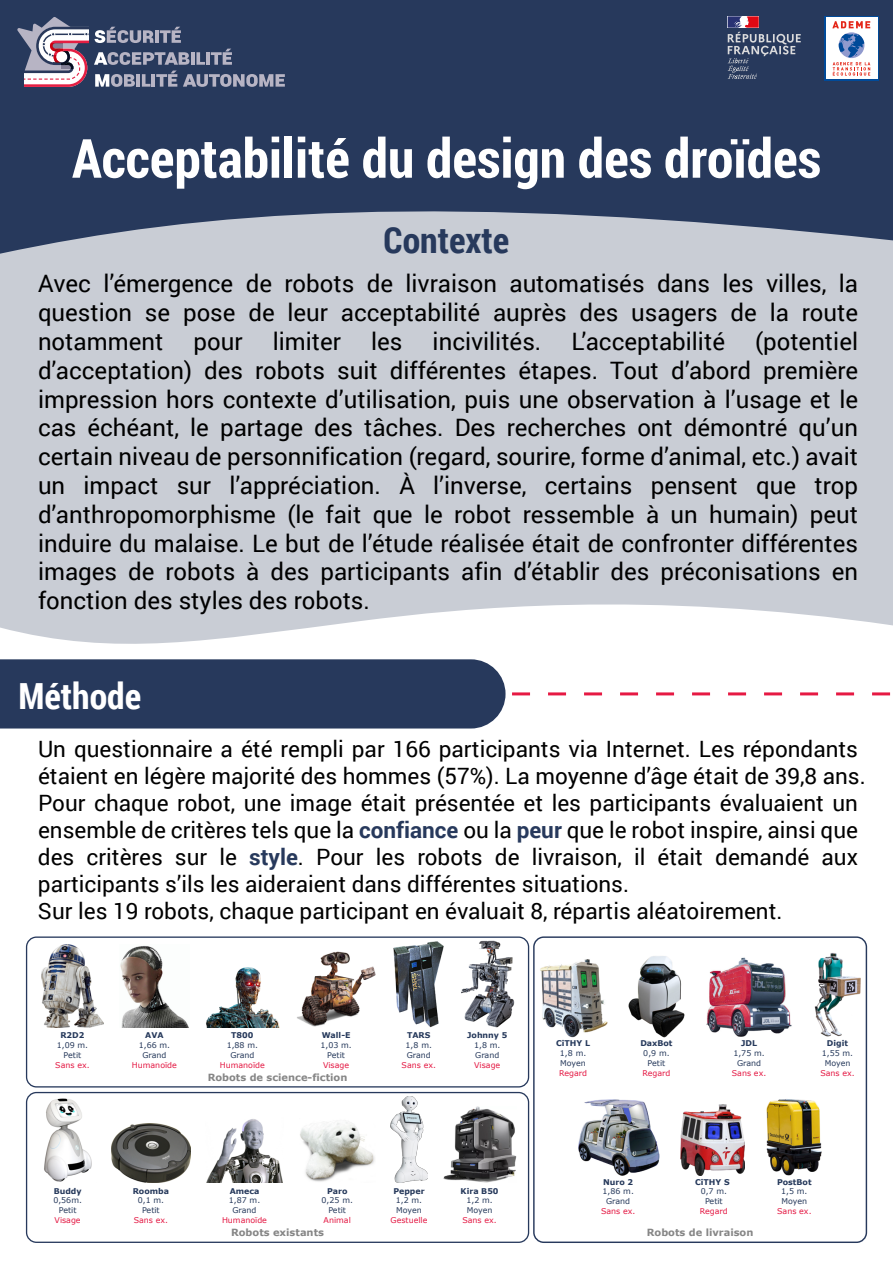
<style>
.page{position:relative;width:893px;height:1263px;background:#fff}
.page>*{position:absolute;margin:0;border:0;box-sizing:border-box;transform-origin:0 0}
.t1{font:700 54px "Roboto Condensed";color:#fff}
.t2{font:700 36px "Roboto Condensed";color:#27395c}
.t3{font:700 36px "Roboto Condensed";color:#fff}
.t4{font:24px/28.8px "Roboto";color:#000;text-align:justify}
.t5{font:22.5px/27px "Roboto";color:#000}
.t6{font:700 9.9px "Verdana";color:#868686}
.t7{font:7.95px/9.9px "Verdana";color:#26395b;text-align:center}
.t8{font:7.95px "Verdana";color:#e41742}
.t9{font:700 7.95px "Verdana";color:#26395b}
.s1{font-weight:700;color:#27395c}
</style>
<div class="page">
<div style="left:0;top:254px;width:893px;height:390px;background:#c9cdd5"></div>
<svg style="left:0;top:0;width:893px;height:254px;fill:#27395c"></svg>
<svg style="left:728px;top:16px;width:73px;height:63px"></svg>
<div style="left:824px;top:16px;width:55px;height:64px;background:linear-gradient(to right,#fff,#fffefe)"></div>
<svg style="left:832px;top:21px;width:38px;height:55px"></svg>
<div style="left:0;top:659px;width:505px;height:69px;background:#27395c"></div>
<svg style="left:512px;top:692px;width:379px;height:3px"></svg>
<svg style="left:95px;top:27px;width:59px;height:16px"></svg>
<hr style="left:155px;top:30px;width:4px;height:13px;background:#b7b4c4">
<svg style="left:160px;top:27px;width:21px;height:16px"></svg>
<svg style="left:94px;top:52px;width:96px;height:13px"></svg>
<hr style="left:191px;top:52px;width:4px;height:13px;background:#b7b4c4">
<svg style="left:196px;top:52px;width:9px;height:13px"></svg>
<hr style="left:206px;top:52px;width:4px;height:13px;background:#b7b4c4">
<svg style="left:211px;top:49px;width:21px;height:16px"></svg>
<svg style="left:95px;top:74px;width:40px;height:13px"></svg>
<hr style="left:136px;top:74px;width:4px;height:13px;background:#b7b4c4">
<svg style="left:142px;top:71px;width:35px;height:16px"></svg>
<svg style="left:183px;top:74px;width:102px;height:13px"></svg>
<svg style="left:17px;top:17px;width:71px;height:70px"></svg>
<div style="left:533px;top:936px;width:334px;height:307px;border:1px solid #27395c;border-radius:10px"></div>
<img style="left:706px;top:957px;width:86px;height:80px">
<img style="left:540px;top:959px;width:67px;height:78px">
<img style="left:629px;top:956px;width:55px;height:81px">
<img style="left:814px;top:953px;width:47px;height:84px">
<img style="left:578px;top:1099px;width:81px;height:76px">
<img style="left:766px;top:1099px;width:56px;height:76px">
<img style="left:681px;top:1105px;width:63px;height:70px">
<div style="left:26px;top:1092px;width:503px;height:151px;border:1px solid #27395c;border-radius:10px"></div>
<img style="left:112px;top:1123px;width:78px;height:59px">
<img style="left:44px;top:1098px;width:48px;height:84px">
<img style="left:206px;top:1119px;width:77px;height:63px">
<img style="left:300px;top:1122px;width:75px;height:60px">
<img style="left:443px;top:1106px;width:74px;height:76px">
<img style="left:391px;top:1096px;width:36px;height:86px">
<div style="left:26px;top:936px;width:503px;height:151px;border:1px solid #27395c;border-radius:10px"></div>
<img style="left:120px;top:945px;width:69px;height:82px">
<img style="left:41px;top:944px;width:63px;height:83px">
<img style="left:297px;top:951px;width:79px;height:76px">
<img style="left:206px;top:967px;width:74px;height:60px">
<img style="left:461px;top:940px;width:53px;height:87px">
<img style="left:393px;top:941px;width:51px;height:86px">
<h1 class="t1" style="left:72px;top:120px;width:751px">Acceptabilité du design des droïdes</h1>
<h2 class="t2" style="left:384px;top:215px;width:127px">Contexte</h2>
<p class="t4" style="left:38px;top:269px;width:822px">Avec l’émergence de robots de livraison automatisés dans les villes, la question se pose de leur acceptabilité auprès des usagers de la route notamment</p>
<p class="t4" style="left:38px;top:326px;width:822px;text-indent:717px">(potentiel d’acceptation) des robots suit différentes étapes. Tout d’abord première impression hors contexte d’utilisation, puis une observation à l’usage et le cas échéant, le partage des tâches. Des recherches ont démontré qu’un certain niveau de personnification (regard, sourire, forme d’animal, etc.) avait un impact sur l’appréciation. À l’inverse, certains pensent que trop d’anthropomorphisme (le fait que le robot ressemble à un humain) peut induire du malaise. Le but de l’étude réalisée était de confronter différentes images de robots à des participants afin d’établir des préconisations en fonction des styles des robots.</p>
<p class="t4" style="left:193px;top:326px;width:51px">pour</p>
<p class="t4" style="left:273px;top:326px;width:70px">limiter</p>
<p class="t4" style="left:371px;top:326px;width:33px">les</p>
<p class="t4" style="left:433px;top:326px;width:110px">incivilités.</p>
<p class="t4" style="left:571px;top:326px;width:155px">L’acceptabilité</p>
<h2 class="t3" style="left:18px;top:671px;width:124px">Méthode</h2>
<p class="t5" style="left:38px;top:735px;width:829px">Un questionnaire a été rempli par 166 participants via Internet. Les répondants étaient en légère majorité des hommes (57%). La moyenne d’âge était de 39,8 ans.<br>Pour chaque robot, une image était présentée et les participants évaluaient un ensemble de critères tels que la <span class="s1">confiance</span> ou la <span class="s1">peur</span> que le robot inspire, ainsi que des critères sur le <span class="s1">style</span>. Pour les robots de livraison, il était demandé aux participants s’ils les aideraient dans différentes situations.<br>Sur les 19 robots, chaque participant en évaluait 8, répartis aléatoirement.</p>
<p class="t9" style="left:60px;top:1029px;width:25px">R2D2</p>
<p class="t7" style="left:57px;top:1040px;width:33px">1,09 m.<br>Petit</p>
<p class="t8" style="left:55px;top:1059px;width:36px">Sans ex.</p>
<p class="t9" style="left:54px;top:1185px;width:29px">Buddy</p>
<p class="t7" style="left:53px;top:1195px;width:30px">0,56m.<br>Petit</p>
<p class="t8" style="left:55px;top:1215px;width:28px">Visage</p>
<p class="t9" style="left:145px;top:1029px;width:20px">AVA</p>
<p class="t7" style="left:139px;top:1040px;width:33px">1,66 m.<br>Grand</p>
<p class="t8" style="left:132px;top:1059px;width:47px">Humanoïde</p>
<p class="t9" style="left:231px;top:1029px;width:24px">T800</p>
<p class="t9" style="left:322px;top:1029px;width:30px">Wall-E</p>
<p class="t7" style="left:227px;top:1040px;width:33px">1,88 m.<br>Grand</p>
<p class="t8" style="left:220px;top:1059px;width:47px">Humanoïde</p>
<p class="t7" style="left:320px;top:1040px;width:33px">1,03 m.<br>Petit</p>
<p class="t8" style="left:323px;top:1059px;width:28px">Visage</p>
<p class="t6" style="left:208px;top:1070px;width:141px">Robots de science-fiction</p>
<p class="t9" style="left:407px;top:1029px;width:25px">TARS</p>
<p class="t9" style="left:467px;top:1029px;width:42px">Johnny 5</p>
<p class="t7" style="left:474px;top:1040px;width:28px;text-align:left">1,8 m.<br>Grand</p>
<p class="t8" style="left:474px;top:1059px;width:28px">Visage</p>
<p class="t7" style="left:406px;top:1040px;width:28px;text-align:left">1,8 m.<br>Grand</p>
<p class="t8" style="left:402px;top:1059px;width:36px">Sans ex.</p>
<p class="t9" style="left:133px;top:1185px;width:38px">Roomba</p>
<p class="t7" style="left:138px;top:1195px;width:28px">0,1 m.<br>Petit</p>
<p class="t8" style="left:134px;top:1215px;width:36px">Sans ex.</p>
<p class="t9" style="left:230px;top:1185px;width:31px">Ameca</p>
<p class="t9" style="left:327px;top:1185px;width:22px">Paro</p>
<p class="t7" style="left:229px;top:1195px;width:33px">1,87 m.<br>Grand</p>
<p class="t8" style="left:222px;top:1215px;width:47px">Humanoïde</p>
<p class="t7" style="left:322px;top:1195px;width:33px">0,25 m.<br>Petit</p>
<p class="t8" style="left:324px;top:1215px;width:29px">Animal</p>
<p class="t6" style="left:231px;top:1225px;width:94px">Robots existants</p>
<p class="t9" style="left:393px;top:1185px;width:33px">Pepper</p>
<p class="t9" style="left:461px;top:1185px;width:39px">Kira B50</p>
<p class="t7" style="left:466px;top:1195px;width:28px;text-align:left">1,2 m.<br>Moyen</p>
<p class="t8" style="left:462px;top:1215px;width:36px">Sans ex.</p>
<p class="t7" style="left:396px;top:1195px;width:28px;text-align:left">1,2 m.<br>Moyen</p>
<p class="t8" style="left:391px;top:1215px;width:38px">Gestuelle</p>
<p class="t9" style="left:556px;top:1038px;width:36px">CiTHY L</p>
<p class="t7" style="left:560px;top:1048px;width:28px;text-align:left">1,8 m.<br>Moyen</p>
<p class="t8" style="left:559px;top:1067px;width:30px">Regard</p>
<p class="t9" style="left:640px;top:1038px;width:34px">DaxBot</p>
<p class="t7" style="left:643px;top:1048px;width:28px">0,9 m.<br>Petit</p>
<p class="t8" style="left:642px;top:1067px;width:30px">Regard</p>
<p class="t9" style="left:741px;top:1038px;width:17px">JDL</p>
<p class="t7" style="left:733px;top:1048px;width:33px">1,75 m.<br>Grand</p>
<p class="t8" style="left:732px;top:1067px;width:36px">Sans ex.</p>
<p class="t9" style="left:827px;top:1038px;width:23px">Digit</p>
<p class="t7" style="left:822px;top:1048px;width:33px">1,55 m.<br>Moyen</p>
<p class="t8" style="left:820px;top:1067px;width:36px">Sans ex.</p>
<p class="t9" style="left:603px;top:1176px;width:32px">Nuro 2</p>
<p class="t7" style="left:603px;top:1186px;width:33px">1,86 m.<br>Grand</p>
<p class="t8" style="left:601px;top:1206px;width:36px">Sans ex.</p>
<p class="t9" style="left:695px;top:1176px;width:36px">CiTHY S</p>
<p class="t9" style="left:777px;top:1176px;width:36px">PostBot</p>
<p class="t7" style="left:781px;top:1186px;width:28px;text-align:left">1,5 m.<br>Moyen</p>
<p class="t8" style="left:777px;top:1206px;width:36px">Sans ex.</p>
<p class="t7" style="left:701px;top:1186px;width:28px">0,7 m.<br>Petit</p>
<p class="t8" style="left:700px;top:1206px;width:30px">Regard</p>
<p class="t6" style="left:647px;top:1225px;width:108px">Robots de livraison</p>
</div>
